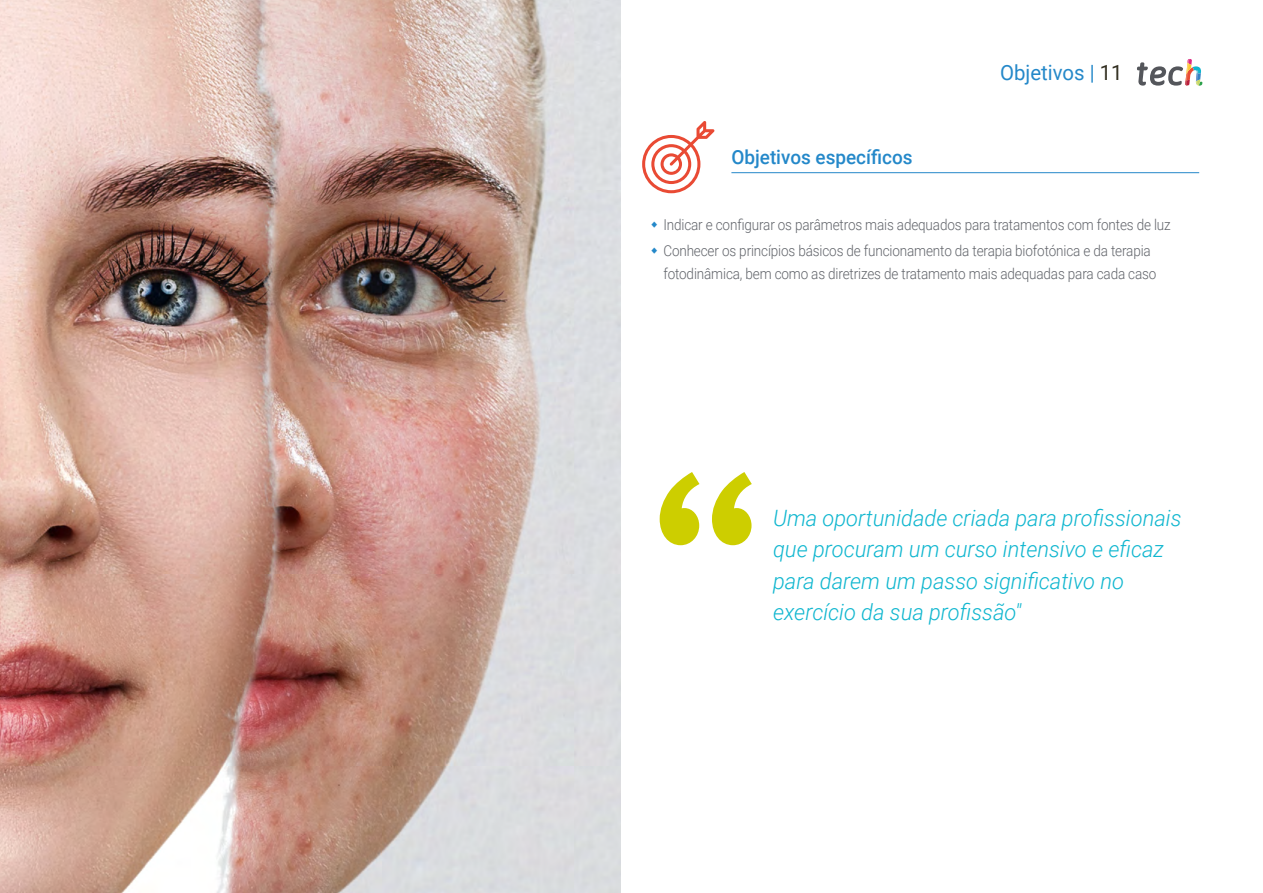
<style>
.page{position:relative;width:1263px;height:893px;background:#fff}
.page>*{position:absolute;margin:0;border:0;box-sizing:border-box;transform-origin:0 0}
.t1{font:italic 300 22.5px/31.5px "Roboto";color:#0fb6cf}
.t2{font:21px "Roboto";color:#2488c9}
.t3{font:500 19.5px "Roboto";color:#2488c9}
.t4{font:300 15px/26.7px "Roboto";letter-spacing:-.01em;color:#61646a;scale:.9 1}
.s1{color:#312e20}
</style>
<div class="page">
<img style="left:0;top:0;width:621px;height:893px">
<svg style="left:1137px;top:59px;width:65px;height:27px"></svg>
<svg style="left:642px;top:121px;width:72px;height:72px"></svg>
<hr style="left:731px;top:172px;width:468px;height:1px;background:#2488c9">
<svg style="left:660px;top:472px;width:92px;height:73px"></svg>
<h3 class="t3" style="left:731px;top:144px;width:183px">Objetivos específicos</h3>
<h2 class="t2" style="left:1000px;top:57px;width:124px">Objetivos | <span class="s1">11</span></h2>
<p class="t4" style="left:663px;top:210px;width:565px">Indicar e configurar os parâmetros mais adequados para tratamentos com fontes de luz<br>Conhecer os princípios básicos de funcionamento da terapia biofotónica e da terapia</p>
<p class="t4" style="left:663px;top:260px;width:549px">fotodinâmica, bem como as diretrizes de tratamento mais adequadas para cada caso</p>
<h1 class="t1" style="left:773px;top:501px;width:410px">Uma oportunidade criada para profissionais que procuram um curso intensivo e eficaz para darem um passo significativo no exercício da sua profissão"</h1>
</div>
